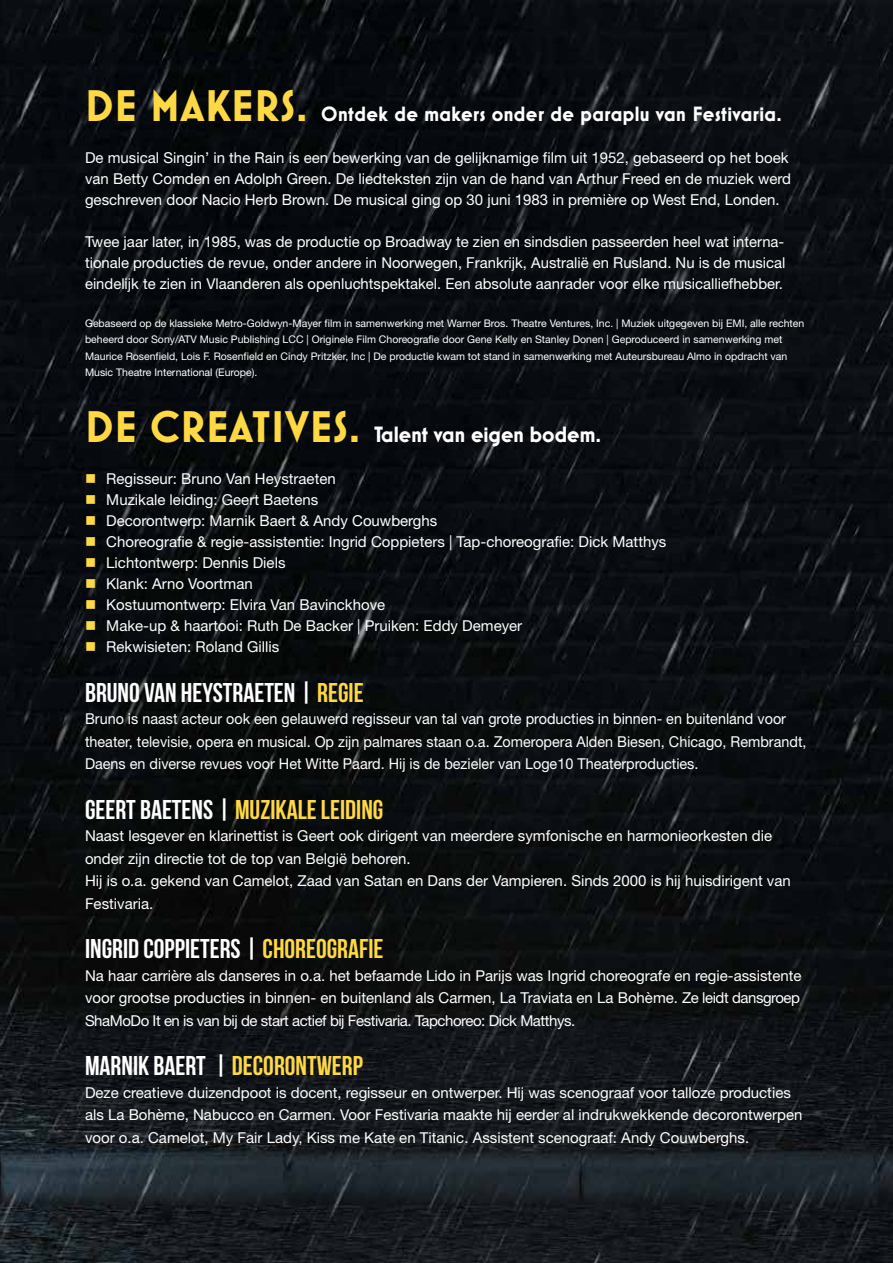
<style>
.page{position:relative;width:893px;height:1263px;background:#fff}
.page>*{position:absolute;margin:0;border:0;box-sizing:border-box;transform-origin:0 0}
.t1{font:700 27px "Bebas Neue";color:#fff}
.t2{font:700 27px "Bebas Neue";color:#ffd943}
.t3{font:700 22.5px "Mostra Nuova";color:#fff}
.t4{font:700 21px "Mostra Nuova";letter-spacing:.02em;color:#fff}
.t5{font:condensed 15px/22.5px "Helvetica Neue";color:#fff}
.t6{font:condensed 15px/22.5px "Helvetica Neue";color:#fff;scale:.96 1}
.t7{font:condensed 10.5px/16.5px "Helvetica Neue";color:#fff}
.s1{font-size:45px;color:#ffd943}
.s2{color:#ffd943}
.s3{color:#fff}
</style>
<div class="page">
<img style="left:0;top:0;width:893px;height:1263px">
<h3 class="t4" style="left:85px;top:102px;width:698px"><span class="s1">DE MAKERS.</span> Ontdek de makers onder de paraplu van Festivaria.</h3>
<p class="t5" style="left:85px;top:147px;width:707px;line-height:21px">De musical Singin’ in the Rain is een bewerking van de gelijknamige film uit 1952, gebaseerd op het boek van Betty Comden en Adolph Green. De liedteksten zijn van de hand van Arthur Freed en de muziek werd geschreven door Nacio Herb Brown. De musical ging op 30 juni 1983 in première op West End, Londen.</p>
<p class="t5" style="left:85px;top:231px;width:702px;line-height:21px;text-align:justify">Twee jaar later, in 1985, was de productie op Broadway te zien en sindsdien passeerden heel wat interna&shy;tionale producties de revue, onder andere in Noorwegen, Frankrijk, Australië en Rusland. Nu is de musical eindelijk te zien in Vlaanderen als openluchtspektakel. Een absolute aanrader voor elke musicalliefhebber.</p>
<p class="t7" style="left:85px;top:314px;width:721px">Gebaseerd op de klassieke Metro-Goldwyn-Mayer film in samenwerking met Warner Bros. Theatre Ventures, Inc. | Muziek uitgegeven bij EMI, alle rechten beheerd door Sony/ATV Music Publishing LCC | Originele Film Choreografie door Gene Kelly en Stanley Donen | Geproduceerd in samenwerking met Maurice Rosenfield, Lois F. Rosenfield en Cindy Pritzker, Inc | De productie kwam tot stand in samenwerking met Auteursbureau Almo in opdracht van Music Theatre International (Europe).</p>
<h2 class="t3" style="left:85px;top:421px;width:518px"><span class="s1">DE CREATIVES.</span> Talent van eigen bodem.</h2>
<p class="t5" style="left:85px;top:467px;width:252px"><span class="s2">■</span> Regisseur: Bruno Van Heystraeten</p>
<p class="t5" style="left:85px;top:488px;width:235px"><span class="s2">■</span> Muzikale leiding: Geert Baetens</p>
<p class="t5" style="left:85px;top:509px;width:354px"><span class="s2">■</span> Decorontwerp: Marnik Baert &amp; Andy Couwberghs</p>
<p class="t5" style="left:85px;top:530px;width:583px"><span class="s2">■</span> Choreografie &amp; regie-assistentie: Ingrid Coppieters | Tap-choreografie: Dick Matthys</p>
<p class="t5" style="left:85px;top:551px;width:202px"><span class="s2">■</span> Lichtontwerp: Dennis Diels</p>
<p class="t5" style="left:85px;top:572px;width:169px"><span class="s2">■</span> Klank: Arno Voortman</p>
<p class="t5" style="left:85px;top:593px;width:302px"><span class="s2">■</span> Kostuumontwerp: Elvira Van Bavinckhove</p>
<p class="t5" style="left:85px;top:614px;width:439px"><span class="s2">■</span> Make-up &amp; haartooi: Ruth De Backer | Pruiken: Eddy Demeyer</p>
<p class="t5" style="left:85px;top:635px;width:196px"><span class="s2">■</span> Rekwisieten: Roland Gillis</p>
<h1 class="t1" style="left:85px;top:677px;width:280px">BRUNO VAN HEYSTRAETEN | <span class="s2">REGIE</span></h1>
<p class="t6" style="left:85px;top:707px;width:753px">Bruno is naast acteur ook een gelauwerd regisseur van tal van grote producties in binnen- en buitenland voor theater, televisie, opera en musical. Op zijn palmares staan o.a. Zomeropera Alden Biesen, Chicago, Rembrandt,<br>Daens en diverse revues voor Het Witte Paard. Hij is de bezieler van Loge10 Theaterproducties.</p>
<h1 class="t2" style="left:85px;top:794px;width:300px"><span class="s3">GEERT BAETENS |</span> MUZIKALE LEIDING</h1>
<p class="t5" style="left:85px;top:824px;width:707px">Naast lesgever en klarinettist is Geert ook dirigent van meerdere symfonische en harmonieorkesten die onder zijn directie tot de top van België behoren.<br>Hij is o.a. gekend van Camelot, Zaad van Satan en Dans der Vampieren. Sinds 2000 is hij huisdirigent van Festivaria.</p>
<h1 class="t1" style="left:85px;top:934px;width:300px">INGRID COPPIETERS | <span class="s2">CHOREOGRAFIE</span></h1>
<p class="t5" style="left:85px;top:964px;width:718px;text-align:justify">Na haar carrière als danseres in o.a. het befaamde Lido in Parijs was Ingrid choreografe en regie-assistente voor grootse producties in binnen- en buitenland als Carmen, La Traviata en La Bohème. Ze leidt dansgroep ShaMoDo It en is van bij de start actief bij Festivaria. Tapchoreo: Dick Matthys.</p>
<h1 class="t1" style="left:85px;top:1051px;width:279px">MARNIK BAERT | <span class="s2">DECORONTWERP</span></h1>
<p class="t5" style="left:85px;top:1081px;width:719px">Deze creatieve duizendpoot is docent, regisseur en ontwerper. Hij was scenograaf voor talloze producties als La Bohème, Nabucco en Carmen. Voor Festivaria maakte hij eerder al indrukwekkende decorontwerpen voor o.a. Camelot, My Fair Lady, Kiss me Kate en Titanic. Assistent scenograaf: Andy Couwberghs.</p>
</div>
